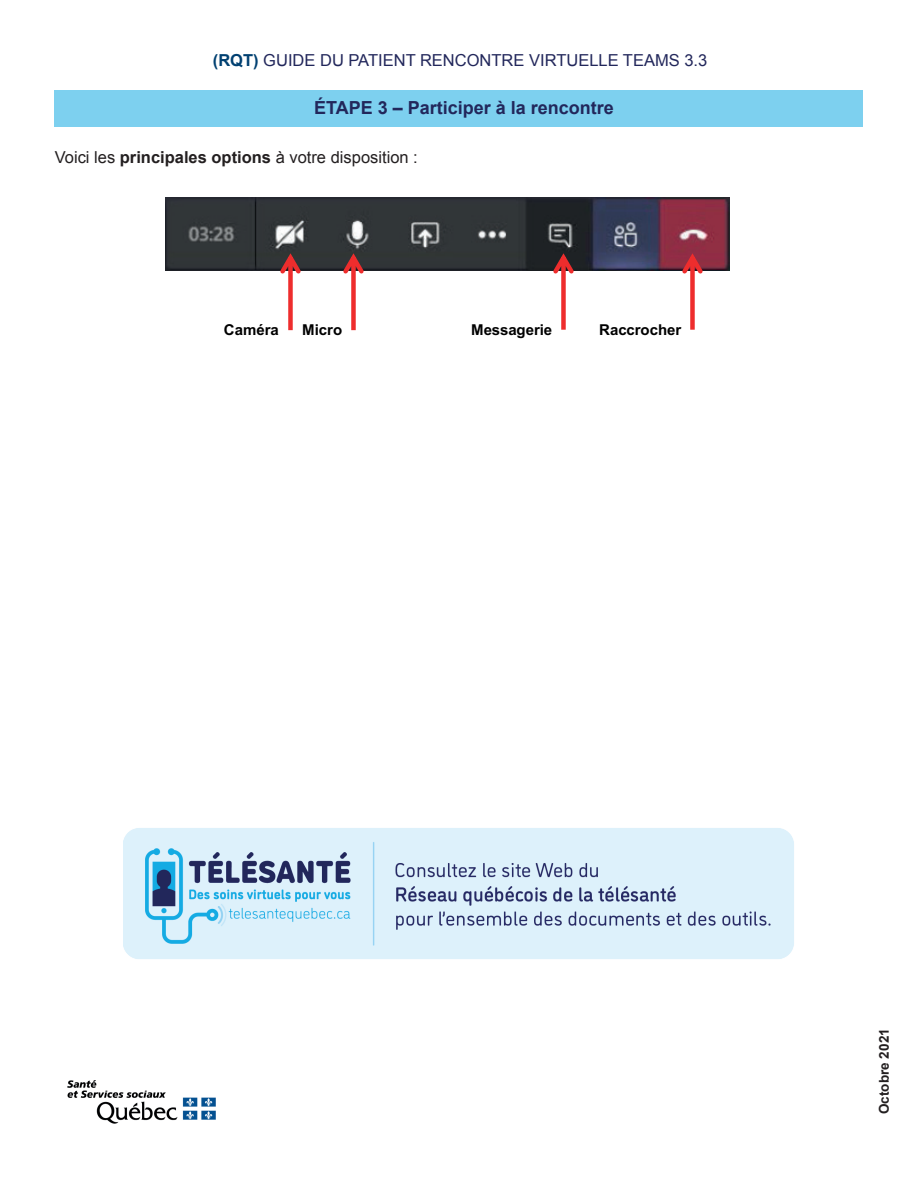
<style>
.page{position:relative;width:918px;height:1188px;background:#fff}
.page>*{position:absolute;margin:0;border:0;box-sizing:border-box;transform-origin:0 0}
.t1{font:700 18px "Arial";color:#22275b}
.t2{font:16.5px "Arial";color:#22275b}
.t3{font:16.5px "Arial";color:#231f20}
.t4{font:700 15px "Arial";letter-spacing:-.005em;color:#000001}
.t5{font:700 13.5px "Arial";color:#231f20}
.s1{font-weight:700;color:#004071}
.s2{font-weight:700}
</style>
<div class="page">
<div style="left:55px;top:90px;width:808px;height:37px;background:#7dd0ef"></div>
<img style="left:165px;top:197px;width:564px;height:74px">
<svg style="left:280px;top:253px;width:21px;height:77px"></svg>
<svg style="left:343px;top:253px;width:21px;height:77px"></svg>
<svg style="left:553px;top:253px;width:21px;height:77px"></svg>
<svg style="left:682px;top:253px;width:21px;height:77px"></svg>
<img style="left:67px;top:1080px;width:149px;height:44px">
<img style="left:124px;top:828px;width:670px;height:131px">
<p class="t2" style="left:213px;top:49px;width:496px"><span class="s1">(RQT)</span> GUIDE DU PATIENT RENCONTRE VIRTUELLE TEAMS 3.3</p>
<p class="t1" style="left:314px;top:96px;width:301px">ÉTAPE 3 – Participer à la rencontre</p>
<p class="t3" style="left:55px;top:146px;width:365px">Voici les <span class="s2">principales options</span> à votre disposition :</p>
<p class="t4" style="left:224px;top:319px;width:56px">Caméra</p>
<p class="t4" style="left:302px;top:319px;width:41px">Micro</p>
<p class="t4" style="left:471px;top:319px;width:83px">Messagerie</p>
<p class="t4" style="left:599px;top:319px;width:84px">Raccrocher</p>
<p class="t5" style="left:875px;top:1114px;width:87px;rotate:-90deg">Octobre 2021</p>
</div>
